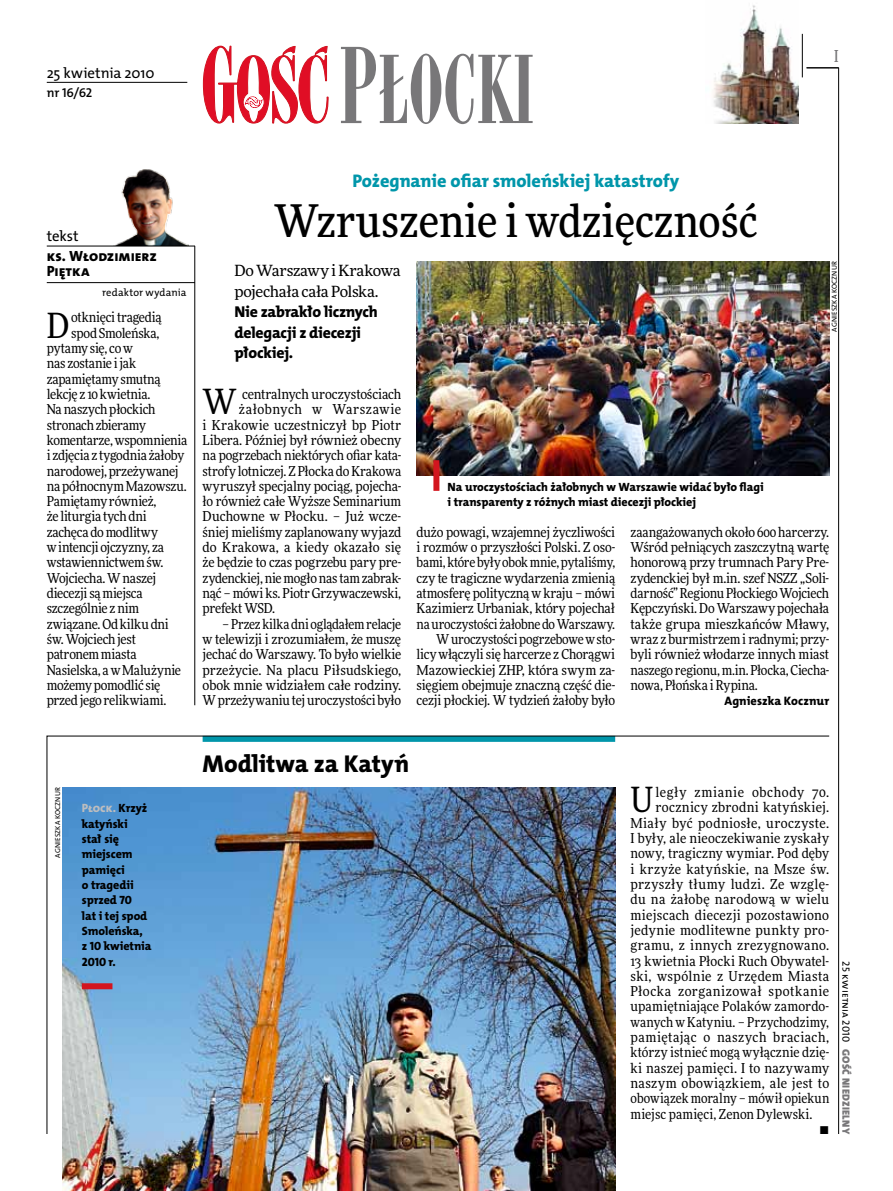
<style>
.page{position:relative;width:893px;height:1191px;background:#fff}
.page>*{position:absolute;margin:0;border:0;box-sizing:border-box;transform-origin:0 0}
.t1{font:500 45px "Freeday Narrow";color:#000}
.t2{font:34.8px "Freeday Narrow News";color:#000}
.t3{font:24.45px "The Mix HP8 Ex Bld";letter-spacing:-.005em;color:#000}
.t4{font:18.3px "The Mix HP8 Ex Bld";letter-spacing:-.005em;color:#0096aa}
.t5{font:500 16.5px "Freeday Narrow";color:#787779;scale:.9 1}
.t6{font:15.75px/20.4px "The Mix HP8 Ex Bld";letter-spacing:-.02em;color:#000}
.t7{font:15.45px/20.4px "Freeday News";letter-spacing:-.025em;color:#000}
.t8{font:14.85px/15.3px "The Mix HP8 Ex Bld";letter-spacing:-.005em;color:#000}
.t9{font:14.85px "The Mix HP5 Plain";letter-spacing:-.01em;color:#000}
.t10{font:13.65px/15.3px "Freeday Narrow News";letter-spacing:-.005em;color:#000;text-align:justify}
.t11{font:13.65px "Freeday Narrow News";letter-spacing:.03em;color:#000}
.t12{font:13.65px "Freeday Narrow News";letter-spacing:.025em;color:#000}
.t13{font:13.65px "Freeday Narrow News";letter-spacing:.02em;color:#000}
.t14{font:13.65px "Freeday Narrow News";letter-spacing:.015em;color:#000}
.t15{font:13.65px "Freeday Narrow News";letter-spacing:.04em;color:#000}
.t16{font:13.65px "Freeday Narrow News";letter-spacing:.05em;color:#000}
.t17{font:13.65px "Freeday Narrow News";letter-spacing:.035em;color:#000}
.t18{font:12.9px "The Mix HP6 Se Bld";color:#000}
.t19{font:12.3px "The Mix HP8 Ex Bld";letter-spacing:.005em;color:#000}
.t20{font:12px/15.3px "The Mix HP8 Ex Bld";letter-spacing:-.005em;color:#000}
.t21{font:10.5px "The Mix HP5 Plain";letter-spacing:.01em;color:#000}
.t22{font:10.5px "The Mix HP9 Blk";letter-spacing:.025em;color:#787779}
.t23{font:7.2px "The Mix HP5 Plain";letter-spacing:.015em;color:#000}
.s1{color:#bdbdbf}
</style>
<div class="page">
<hr style="left:838px;top:68px;width:1px;height:1066px;background:#000">
<hr style="left:802px;top:34px;width:1px;height:43px;background:#000">
<svg style="left:47px;top:735px;width:783px;height:399px"></svg>
<hr style="left:47px;top:82px;width:140px;height:1px;background:#000">
<hr style="left:195px;top:246px;width:1px;height:459px;background:#000">
<hr style="left:806px;top:68px;width:33px;height:1px;background:#000">
<svg style="left:203px;top:46px;width:126px;height:77px"></svg>
<svg style="left:341px;top:47px;width:192px;height:77px"></svg>
<img style="left:713px;top:5px;width:85px;height:118px">
<img style="left:113px;top:169px;width:75px;height:77px">
<hr style="left:47px;top:246px;width:148px;height:1px;background:#000">
<hr style="left:47px;top:282px;width:148px;height:1px;background:#000">
<img style="left:62px;top:787px;width:553px;height:404px">
<img style="left:417px;top:261px;width:412px;height:214px">
<div style="left:433px;top:460px;width:6px;height:31px;background:#d3151f"></div>
<div style="left:82px;top:983px;width:30px;height:6px;background:#d3151f"></div>
<p class="t9" style="left:47px;top:63px;width:109px">25 kwietnia 2010</p>
<p class="t18" style="left:47px;top:85px;width:47px">nr 16/62</p>
<p class="t5" style="left:834px;top:46px;width:6px">I</p>
<p class="t9" style="left:47px;top:227px;width:33px">tekst</p>
<p class="t8" style="left:47px;top:249px;width:112px">ks. Włodzimierz<br>Piętka</p>
<p class="t21" style="left:102px;top:285px;width:86px">redaktor wydania</p>
<h2 class="t2" style="left:47px;top:304px;width:24px">D</h2>
<p class="t10" style="left:71px;top:310px;width:92px">otknięci tragedią</p>
<p class="t10" style="left:71px;top:325px;width:90px">spod Smoleńska,</p>
<p class="t10" style="left:47px;top:340px;width:88px">pytamy się, co w</p>
<p class="t10" style="left:47px;top:356px;width:91px">nas zostanie i jak</p>
<p class="t10" style="left:47px;top:371px;width:115px">zapamiętamy smutną</p>
<p class="t10" style="left:47px;top:386px;width:105px">lekcję z 10 kwietnia.</p>
<p class="t10" style="left:47px;top:401px;width:110px">Na naszych płockich</p>
<p class="t10" style="left:47px;top:417px;width:101px">stronach zbieramy</p>
<p class="t10" style="left:47px;top:432px;width:142px">komentarze, wspomnienia</p>
<p class="t10" style="left:47px;top:447px;width:139px">i zdjęcia z tygodnia żałoby</p>
<p class="t10" style="left:47px;top:463px;width:133px">narodowej, przeżywanej</p>
<p class="t10" style="left:47px;top:478px;width:141px">na północnym Mazowszu.</p>
<p class="t10" style="left:47px;top:493px;width:111px">Pamiętamy również,</p>
<p class="t10" style="left:47px;top:509px;width:102px">że liturgia tych dni</p>
<p class="t10" style="left:47px;top:524px;width:113px">zachęca do modlitwy</p>
<p class="t10" style="left:47px;top:539px;width:119px">w intencji ojczyzny, za</p>
<p class="t10" style="left:47px;top:555px;width:118px">wstawiennictwem św.</p>
<p class="t10" style="left:47px;top:570px;width:111px">Wojciecha. W naszej</p>
<p class="t10" style="left:47px;top:585px;width:97px">diecezji są miejsca</p>
<p class="t10" style="left:47px;top:600px;width:94px">szczególnie z nim</p>
<p class="t10" style="left:47px;top:616px;width:124px">związane. Od kilku dni</p>
<p class="t10" style="left:47px;top:631px;width:91px">św. Wojciech jest</p>
<p class="t10" style="left:47px;top:646px;width:91px">patronem miasta</p>
<p class="t10" style="left:47px;top:662px;width:136px">Nasielska, a w Malużynie</p>
<p class="t10" style="left:47px;top:677px;width:115px">możemy pomodlić się</p>
<p class="t10" style="left:47px;top:692px;width:121px">przed jego relikwiami.</p>
<h3 class="t4" style="left:352px;top:169px;width:329px">Pożegnanie ofiar smoleńskiej katastrofy</h3>
<h1 class="t1" style="left:274px;top:193px;width:485px">Wzruszenie i wdzięczność</h1>
<p class="t7" style="left:234px;top:260px;width:168px">Do Warszawy i Krakowa pojechała cała Polska.</p>
<p class="t6" style="left:234px;top:302px;width:145px">Nie zabrakło licznych delegacji z diecezji płockiej.</p>
<h2 class="t2" style="left:203px;top:380px;width:36px">W</h2>
<p class="t10" style="left:242px;top:386px;width:161px">centralnych uroczystościach</p>
<p class="t17" style="left:239px;top:401px;width:164px">żałobnych w Warszawie</p>
<p class="t10" style="left:203px;top:417px;width:200px">i Krakowie uczestniczył bp Piotr</p>
<p class="t10" style="left:203px;top:432px;width:200px">Libera. Później był również obecny</p>
<p class="t10" style="left:203px;top:447px;width:200px">na pogrzebach niektórych ofiar kata-</p>
<p class="t10" style="left:203px;top:463px;width:200px">strofy lotniczej. Z Płocka do Krakowa</p>
<p class="t10" style="left:203px;top:478px;width:200px">wyruszył specjalny pociąg, pojecha-</p>
<p class="t10" style="left:203px;top:493px;width:200px">ło również całe Wyższe Seminarium</p>
<p class="t10" style="left:203px;top:509px;width:200px">Duchowne w Płocku. – Już wcze-</p>
<p class="t10" style="left:203px;top:524px;width:200px">śniej mieliśmy zaplanowany wyjazd</p>
<p class="t10" style="left:203px;top:539px;width:200px">do Krakowa, a kiedy okazało się</p>
<p class="t10" style="left:203px;top:555px;width:200px">że będzie to czas pogrzebu pary pre-</p>
<p class="t10" style="left:203px;top:570px;width:200px">zydenckiej, nie mogło nas tam zabrak-</p>
<p class="t10" style="left:203px;top:585px;width:200px">nąć – mówi ks. Piotr Grzywaczewski,</p>
<p class="t10" style="left:203px;top:600px;width:74px">prefekt WSD.</p>
<p class="t10" style="left:203px;top:616px;width:200px;text-indent:20px">– Przez kilka dni oglądałem relacje w telewizji i zrozumiałem, że muszę jechać do Warszawy. To było wielkie przeżycie. Na placu Piłsudskiego, obok mnie widziałem całe rodziny.<br>W przeżywaniu tej uroczystości było</p>
<p class="t20" style="left:448px;top:479px;width:318px">Na uroczystościach żałobnych w Warszawie widać było flagi i transparenty z różnych miast diecezji płockiej</p>
<p class="t23" style="left:830px;top:332px;width:72px;rotate:-90deg">Agnieszka Kocznur</p>
<p class="t10" style="left:417px;top:524px;width:200px;text-align:right">dużo powagi, wzajemnej życzliwości i rozmów o przyszłości Polski. Z oso&shy;bami, które były obok mnie, pytaliśmy, czy te tragiczne wydarzenia zmienią atmosferę polityczną w kraju – mówi Kazimierz Urbaniak, który pojechał na uroczystości żałobne do Warszawy.<br>W uroczystości pogrzebowe w sto&shy;licy włączyli się harcerze z Chorągwi Mazowieckiej ZHP, która swym za&shy;sięgiem obejmuje znaczną część die&shy;cezji płockiej. W tydzień żałoby było</p>
<p class="t10" style="left:630px;top:524px;width:200px">zaangażowanych około 600 harcerzy.<br>Wśród pełniących zaszczytną wartę honorową przy trumnach Pary Pre&shy;zydenckiej był m.in. szef NSZZ „Soli&shy;darność” Regionu Płockiego Wojciech Kępczyński. Do Warszawy pojechała także grupa mieszkańców Mławy, wraz z burmistrzem i radnymi; przy&shy;byli również włodarze innych miast naszego regionu, m.in. Płocka, Ciecha&shy;nowa, Płońska i Rypina.</p>
<p class="t19" style="left:724px;top:693px;width:106px">Agnieszka Kocznur</p>
<p class="t23" style="left:53px;top:858px;width:72px;rotate:-90deg">Agnieszka Kocznur</p>
<p class="t20" style="left:82px;top:801px;width:71px"><span class="s1">Płock.</span> Krzyż katyński<br>stał się miejscem pamięci<br>o tragedii sprzed 70<br>lat i tej spod<br>Smoleńska,<br>z 10 kwietnia<br>2010 r.</p>
<h3 class="t3" style="left:203px;top:747px;width:208px">Modlitwa za Katyń</h3>
<h2 class="t2" style="left:630px;top:778px;width:24px">U</h2>
<p class="t16" style="left:656px;top:784px;width:175px">legły zmianie obchody 70.</p>
<p class="t12" style="left:656px;top:799px;width:175px">rocznicy zbrodni katyńskiej.</p>
<p class="t11" style="left:630px;top:814px;width:200px">Miały być podniosłe, uroczyste.</p>
<p class="t13" style="left:630px;top:829px;width:200px">I były, ale nieoczekiwanie zyskały</p>
<p class="t14" style="left:630px;top:845px;width:200px">nowy, tragiczny wymiar. Pod dęby</p>
<p class="t11" style="left:630px;top:860px;width:200px">i krzyże katyńskie, na Msze św.</p>
<p class="t11" style="left:630px;top:875px;width:200px">przyszły tłumy ludzi. Ze wzglę-</p>
<p class="t12" style="left:630px;top:891px;width:200px">du na żałobę narodową w wielu</p>
<p class="t12" style="left:630px;top:906px;width:200px">miejscach diecezji pozostawiono</p>
<p class="t11" style="left:630px;top:921px;width:200px">jedynie modlitewne punkty pro-</p>
<p class="t12" style="left:630px;top:937px;width:200px">gramu, z innych zrezygnowano.</p>
<p class="t10" style="left:630px;top:953px;width:200px">13 kwietnia Płocki Ruch Obywatel-</p>
<p class="t11" style="left:630px;top:967px;width:200px">ski, wspólnie z Urzędem Miasta</p>
<p class="t15" style="left:630px;top:983px;width:200px">Płocka zorganizował spotkanie</p>
<p class="t10" style="left:630px;top:998px;width:200px">upamiętniające Polaków zamordo-</p>
<p class="t10" style="left:630px;top:1014px;width:200px">wanych w Katyniu. – Przychodzimy,</p>
<p class="t11" style="left:630px;top:1028px;width:200px">pamiętając o naszych braciach,</p>
<p class="t10" style="left:630px;top:1044px;width:200px">którzy istnieć mogą wyłącznie dzię-</p>
<p class="t12" style="left:630px;top:1059px;width:200px">ki naszej pamięci. I to nazywamy</p>
<p class="t12" style="left:630px;top:1074px;width:200px">naszym obowiązkiem, ale jest to</p>
<p class="t10" style="left:630px;top:1090px;width:200px">obowiązek moralny – mówił opiekun</p>
<p class="t10" style="left:630px;top:1106px;width:183px">miejsc pamięci, Zenon Dylewski.</p>
<p class="t10" style="left:819px;top:1121px;width:11px">•</p>
<p class="t21" style="left:853px;top:961px;width:82px;rotate:90deg">25 kwietnia 2010</p>
<p class="t22" style="left:853px;top:1049px;width:86px;rotate:90deg">Gość Niedzielny</p>
</div>
